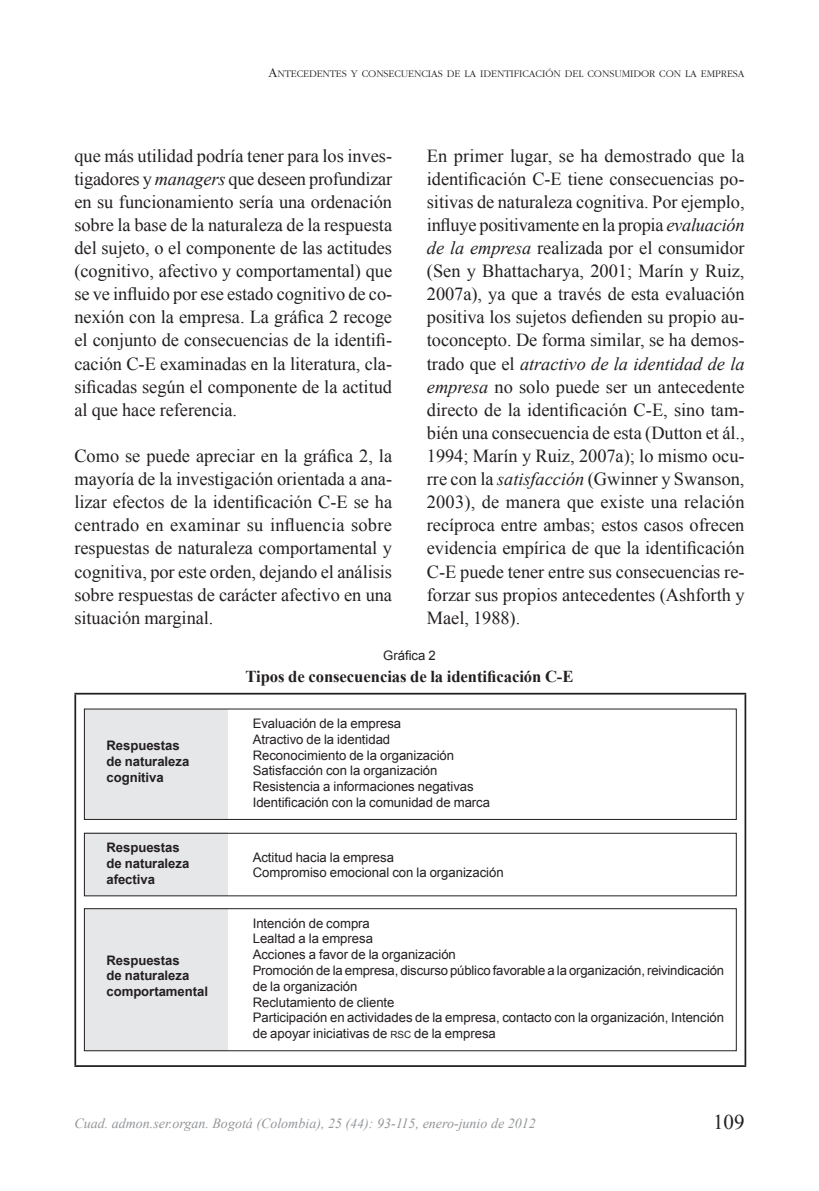
<style>
.page{position:relative;width:819px;height:1191px;background:#fff}
.page>*{position:absolute;margin:0;border:0;box-sizing:border-box;transform-origin:0 0}
.t1{font:21px "Times New Roman";color:#231f20}
.t2{font:18.38px/23.1px "Times New Roman";letter-spacing:-.005em;color:#231f20;text-align:justify}
.t3{font:700 16.62px "Times New Roman";letter-spacing:-.005em;color:#231f20}
.t4{font:italic 14px "Times New Roman";color:#939598}
.t5{font:13.12px/15.8px "Arial";letter-spacing:-.005em;color:#231f20}
.t6{font:700 13.12px/15.8px "Arial";letter-spacing:-.005em;color:#231f20}
.t7{font:300 10.5px "Garamond";letter-spacing:-.005em;color:#231f20}
.s1{font-size:14px}
.s2{font-style:italic}
.s3{font-size:9.8px}
</style>
<div class="page">
<hr style="left:74px;top:693px;width:672px;height:1px;background:#231f20">
<hr style="left:74px;top:694px;width:2px;height:371px;background:#231f20">
<hr style="left:744px;top:694px;width:2px;height:371px;background:#231f20">
<hr style="left:74px;top:1065px;width:672px;height:2px;background:#231f20">
<div style="left:84px;top:709px;width:144px;height:110px;background:#e6e7e9"></div>
<div style="left:84px;top:833px;width:144px;height:62px;background:#e6e7e9"></div>
<div style="left:84px;top:908px;width:144px;height:143px;background:#e6e7e9"></div>
<div style="left:84px;top:708px;width:652px;height:112px;border:1px solid #231f20"></div>
<div style="left:84px;top:833px;width:652px;height:63px;border:1px solid #231f20"></div>
<div style="left:84px;top:908px;width:652px;height:143px;border:1px solid #231f20"></div>
<p class="t7" style="left:268px;top:68px;width:477px"><span class="s1">A</span>NTECEDENTES Y CONSECUENCIAS DE LA IDENTIFICACIÓN DEL CONSUMIDOR CON LA EMPRESA</p>
<p class="t2" style="left:74px;top:144px;width:319px">que más utilidad podría tener para los inves&shy;tigadores y <span class="s2">managers</span> que deseen profundizar en su funcionamiento sería una ordenación sobre la base de la naturaleza de la respuesta del sujeto, o el componente de las actitudes (cognitivo, afectivo y comportamental) que se ve influido por ese estado cognitivo de co&shy;nexión con la empresa. La gráfica 2 recoge el conjunto de consecuencias de la identifi&shy;cación C-E examinadas en la literatura, cla&shy;sificadas según el componente de la actitud al que hace referencia.</p>
<p class="t2" style="left:74px;top:444px;width:319px">Como se puede apreciar en la gráfica 2, la mayoría de la investigación orientada a ana&shy;lizar efectos de la identificación C-E se ha centrado en examinar su influencia sobre respuestas de naturaleza comportamental y cognitiva, por este orden, dejando el análisis sobre respuestas de carácter afectivo en una situación marginal.</p>
<p class="t2" style="left:427px;top:144px;width:319px">En primer lugar, se ha demostrado que la identificación C-E tiene consecuencias po&shy;sitivas de naturaleza cognitiva. Por ejemplo, influye positivamente en la propia <span class="s2">evaluación de la empresa</span> realizada por el consumidor (Sen y Bhattacharya, 2001; Marín y Ruiz, 2007a), ya que a través de esta evaluación positiva los sujetos defienden su propio au&shy;toconcepto. De forma similar, se ha demos&shy;trado que el <span class="s2">atractivo de la identidad de la empresa</span> no solo puede ser un antecedente directo de la identificación C-E, sino tam&shy;bién una consecuencia de esta (Dutton et ál., 1994; Marín y Ruiz, 2007a); lo mismo ocu&shy;rre con la <span class="s2">satisfacción</span> (Gwinner y Swanson, 2003), de manera que existe una relación recíproca entre ambas; estos casos ofrecen evidencia empírica de que la identificación C-E puede tener entre sus consecuencias re&shy;forzar sus propios antecedentes (Ashforth y Mael, 1988).</p>
<p class="t5" style="left:383px;top:647px;width:54px">Gráfica 2</p>
<p class="t3" style="left:245px;top:665px;width:329px">Tipos de consecuencias de la identificación C-E</p>
<p class="t6" style="left:106px;top:738px;width:84px">Respuestas de naturaleza cognitiva</p>
<p class="t6" style="left:106px;top:840px;width:84px">Respuestas de naturaleza afectiva</p>
<p class="t6" style="left:106px;top:952px;width:103px">Respuestas<br>de naturaleza comportamental</p>
<p class="t5" style="left:253px;top:715px;width:239px">Evaluación de la empresa<br>Atractivo de la identidad<br>Reconocimiento de la organización Satisfacción con la organización Resistencia a informaciones negativas Identificación con la comunidad de marca</p>
<p class="t5" style="left:253px;top:849px;width:252px">Actitud hacia la empresa<br>Compromiso emocional con la organización</p>
<p class="t5" style="left:253px;top:915px;width:473px">Intención de compra<br>Lealtad a la empresa<br>Acciones a favor de la organización<br>Promoción de la empresa, discurso público favorable a la organización, reivindicación de la organización<br>Reclutamiento de cliente<br>Participación en actividades de la empresa, contacto con la organización, Intención de apoyar iniciativas de <span class="s3">RSC</span> de la empresa</p>
<p class="t4" style="left:74px;top:1113px;width:463px">Cuad. admon.ser.organ. Bogotá (Colombia), 25 (44): 93-115, enero-junio de 2012</p>
<p class="t1" style="left:713px;top:1107px;width:33px">109</p>
</div>
